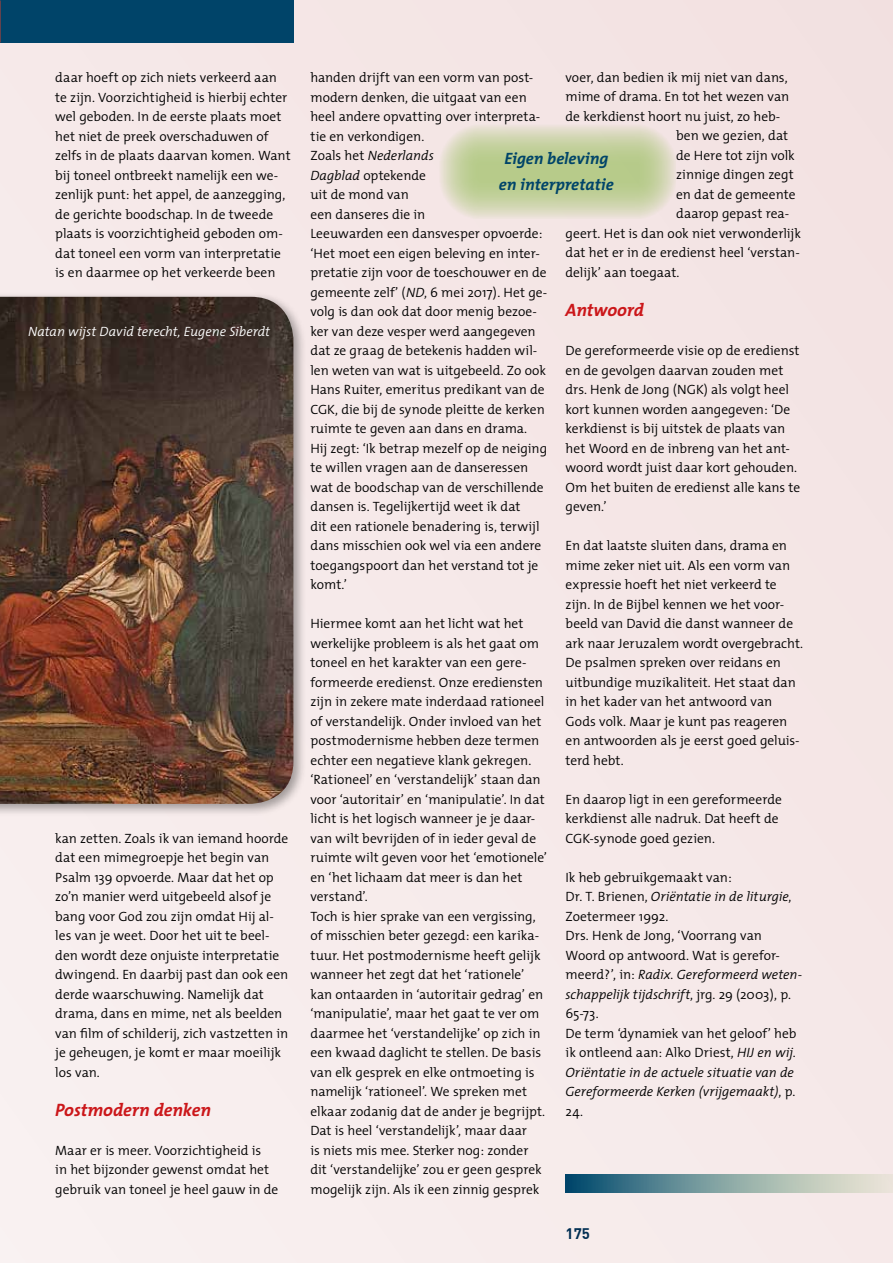
<style>
.page{position:relative;width:893px;height:1263px;background:#f5e8e8}
.page>*{position:absolute;margin:0;border:0;box-sizing:border-box;transform-origin:0 0}
.t1{font:italic 700 18px "The Mix";letter-spacing:-.005em;color:#cb171a}
.t2{font:italic 700 16.5px/25.5px "The Mix";color:#004469;text-align:center}
.t3{font:15px "DIN Bold";color:#002e52}
.t4{font:300 13.5px/19.5px "The Mix";color:#000}
.t5{font:italic 300 13.5px "The Mix";letter-spacing:-.005em;color:#fff}
.s1{font-style:italic}
</style>
<div class="page">
<div style="left:0;top:0;width:293px;height:43px;background:#004469"></div>
<svg style="left:440px;top:125px;width:236px;height:93px;background:#ccd4aa"></svg>
<div style="left:0;top:292px;width:307px;height:525px;background:#000;opacity:.35"></div>
<img style="left:0;top:297px;width:293px;height:507px">
<svg style="left:566px;top:1174px;width:327px;height:19px;background:#84a2a4"></svg>
<p class="t4" style="left:55px;top:68px;width:237px">daar hoeft op zich niets verkeerd aan te zijn. Voorzichtigheid is hierbij echter wel geboden. In de eerste plaats moet het niet de preek overschaduwen of zelfs in de plaats daarvan komen. Want bij toneel ontbreekt namelijk een we&shy;zenlijk punt: het appel, de aanzegging, de gerichte boodschap. In de tweede plaats is voorzichtigheid geboden om&shy;dat toneel een vorm van interpretatie is en daarmee op het verkeerde been</p>
<p class="t5" style="left:28px;top:320px;width:243px">Natan wijst David terecht, Eugene Siberdt</p>
<p class="t4" style="left:55px;top:828px;width:235px">kan zetten. Zoals ik van iemand hoorde dat een mimegroepje het begin van Psalm 139 opvoerde. Maar dat het op zo’n manier werd uitgebeeld alsof je bang voor God zou zijn omdat Hij al&shy;les van je weet. Door het uit te beel&shy;den wordt deze onjuiste interpretatie dwingend. En daarbij past dan ook een derde waarschuwing. Namelijk dat drama, dans en mime, net als beelden van film of schilderij, zich vastzetten in je geheugen, je komt er maar moeilijk los van.</p>
<h1 class="t1" style="left:55px;top:1095px;width:157px">Postmodern denken</h1>
<p class="t4" style="left:55px;top:1140px;width:225px">Maar er is meer. Voorzichtigheid is<br>in het bijzonder gewenst omdat het gebruik van toneel je heel gauw in de</p>
<p class="t4" style="left:566px;top:67px;width:224px">voer, dan bedien ik mij niet van dans,</p>
<p class="t4" style="left:566px;top:87px;width:225px">mime of drama. En tot het wezen van</p>
<p class="t4" style="left:566px;top:106px;width:216px">de kerkdienst hoort nu juist, zo heb-</p>
<p class="t4" style="left:676px;top:126px;width:114px">ben we gezien, dat</p>
<p class="t4" style="left:676px;top:145px;width:120px">de Here tot zijn volk</p>
<p class="t4" style="left:676px;top:165px;width:119px">zinnige dingen zegt</p>
<p class="t4" style="left:676px;top:184px;width:121px">en dat de gemeente</p>
<p class="t4" style="left:676px;top:204px;width:115px">daarop gepast rea-</p>
<p class="t4" style="left:566px;top:223px;width:237px">geert. Het is dan ook niet verwonderlijk</p>
<p class="t4" style="left:566px;top:243px;width:236px">dat het er in de eredienst heel ‘verstan-</p>
<p class="t4" style="left:566px;top:262px;width:115px">delijk’ aan toegaat.</p>
<h1 class="t1" style="left:566px;top:295px;width:80px">Antwoord</h1>
<p class="t4" style="left:566px;top:341px;width:236px">De gereformeerde visie op de eredienst en de gevolgen daarvan zouden met drs. Henk de Jong (NGK) als volgt heel kort kunnen worden aangegeven: ‘De kerkdienst is bij uitstek de plaats van het Woord en de inbreng van het ant&shy;woord wordt juist daar kort gehouden.<br>Om het buiten de eredienst alle kans te geven.’</p>
<p class="t4" style="left:566px;top:535px;width:239px">En dat laatste sluiten dans, drama en mime zeker niet uit. Als een vorm van expressie hoeft het niet verkeerd te zijn. In de Bijbel kennen we het voor&shy;beeld van David die danst wanneer de ark naar Jeruzalem wordt overgebracht.<br>De psalmen spreken over reidans en uitbundige muzikaliteit. Het staat dan in het kader van het antwoord van Gods volk. Maar je kunt pas reageren en antwoorden als je eerst goed geluis&shy;terd hebt.</p>
<p class="t4" style="left:566px;top:789px;width:218px">En daarop ligt in een gereformeerde kerkdienst alle nadruk. Dat heeft de<br>CGK-synode goed gezien.</p>
<p class="t4" style="left:566px;top:867px;width:238px">Ik heb gebruikgemaakt van:<br>Dr. T. Brienen, <span class="s1">Oriëntatie in de liturgie</span>,<br>Zoetermeer 1992.<br>Drs. Henk de Jong, ‘Voorrang van<br>Woord op antwoord. Wat is gerefor&shy;meerd?’, in: <span class="s1">Radix. Gereformeerd weten&shy;schappelijk tijdschrift</span>, jrg. 29 (2003), p.<br>65-73.<br>De term ‘dynamiek van het geloof’ heb ik ontleend aan: Alko Driest, <span class="s1">HIJ en wij</span>.<br><span class="s1">Oriëntatie in de actuele situatie van de<br>Gereformeerde Kerken (vrijgemaakt)</span>, p.<br>24.</p>
<p class="t4" style="left:310px;top:68px;width:238px">handen drijft van een vorm van post&shy;modern denken, die uitgaat van een heel andere opvatting over interpreta&shy;tie en verkondigen.<br>Zoals het <span class="s1">Nederlands<br>Dagblad</span> optekende<br>uit de mond van<br>een danseres die in<br>Leeuwarden een dansvesper opvoerde: ‘Het moet een eigen beleving en inter&shy;pretatie zijn voor de toeschouwer en de gemeente zelf’ (<span class="s1">ND</span>, 6 mei 2017). Het ge&shy;volg is dan ook dat door menig bezoe&shy;ker van deze vesper werd aangegeven dat ze graag de betekenis hadden wil&shy;len weten van wat is uitgebeeld. Zo ook<br>Hans Ruiter, emeritus predikant van de<br>CGK, die bij de synode pleitte de kerken ruimte te geven aan dans en drama.<br>Hij zegt: ‘Ik betrap mezelf op de neiging te willen vragen aan de danseressen wat de boodschap van de verschillende dansen is. Tegelijkertijd weet ik dat<br>dit een rationele benadering is, terwijl dans misschien ook wel via een andere toegangspoort dan het verstand tot je komt.’</p>
<p class="t4" style="left:310px;top:613px;width:238px">Hiermee komt aan het licht wat het werkelijke probleem is als het gaat om toneel en het karakter van een gere&shy;formeerde eredienst. Onze erediensten zijn in zekere mate inderdaad rationeel of verstandelijk. Onder invloed van het postmodernisme hebben deze termen echter een negatieve klank gekregen. ‘Rationeel’ en ‘verstandelijk’ staan dan voor ‘autoritair’ en ‘manipulatie’. In dat licht is het logisch wanneer je je daar&shy;van wilt bevrijden of in ieder geval de ruimte wilt geven voor het ‘emotionele’ en ‘het lichaam dat meer is dan het verstand’.<br>Toch is hier sprake van een vergissing, of misschien beter gezegd: een karika&shy;tuur. Het postmodernisme heeft gelijk wanneer het zegt dat het ‘rationele’ kan ontaarden in ‘autoritair gedrag’ en ‘manipulatie’, maar het gaat te ver om daarmee het ‘verstandelijke’ op zich in een kwaad daglicht te stellen. De basis van elk gesprek en elke ontmoeting is namelijk ‘rationeel’. We spreken met elkaar zodanig dat de ander je begrijpt.<br>Dat is heel ‘verstandelijk’, maar daar<br>is niets mis mee. Sterker nog: zonder dit ‘verstandelijke’ zou er geen gesprek mogelijk zijn. Als ik een zinnig gesprek</p>
<p class="t2" style="left:499px;top:145px;width:116px">Eigen beleving en interpretatie</p>
<p class="t3" style="left:566px;top:1223px;width:26px">175</p>
</div>
